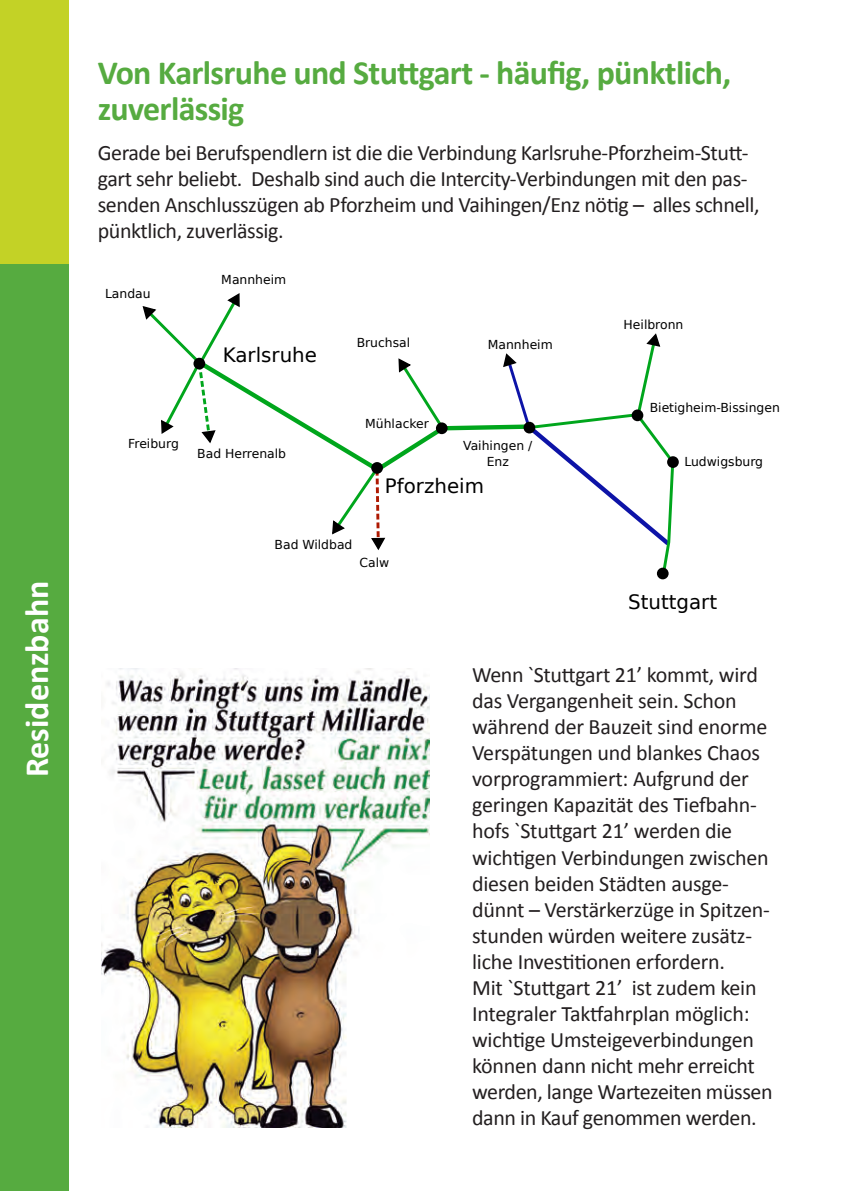
<style>
.page{position:relative;width:845px;height:1191px;background:#fff}
.page>*{position:absolute;margin:0;border:0;box-sizing:border-box;transform-origin:0 0}
.t1{font:700 34px/36px "Calibri";letter-spacing:-.02em;color:#56ab40}
.t2{font:700 34px "Calibri";color:#fff}
.t3{font:22px/26px "Calibri";letter-spacing:-.02em;color:#231f20}
.t4{font:19.8px "DejaVu Sans";color:#000}
.t5{font:12.4px/15.4px "DejaVu Sans";color:#000;text-align:center}
</style>
<div class="page">
<div style="left:0;top:247px;width:68px;height:944px;background:#56ab40"></div>
<div style="left:0;top:0;width:68px;height:264px;background:#c3d226"></div>
<img style="left:101px;top:668px;width:329px;height:459px">
<svg style="left:667px;top:456px;width:12px;height:12px"></svg>
<svg style="left:142px;top:293px;width:534px;height:285px"></svg>
<div style="left:371px;top:462px;width:12px;height:12px;background:#000;border-radius:50%"></div>
<h1 class="t1" style="left:98px;top:53px;width:635px">Von Karlsruhe und Stuttgart - häufig, pünktlich, zuverlässig</h1>
<p class="t3" style="left:98px;top:138px;width:663px">Gerade bei Berufspendlern ist die die Verbindung Karlsruhe-Pforzheim-Stutt&shy;gart sehr beliebt. Deshalb sind auch die Intercity-Verbindungen mit den pas&shy;senden Anschlusszügen ab Pforzheim und Vaihingen/Enz nötig – alles schnell, pünktlich, zuverlässig.</p>
<p class="t5" style="left:105px;top:285px;width:47px">Landau</p>
<p class="t5" style="left:221px;top:271px;width:66px">Mannheim</p>
<p class="t4" style="left:223px;top:339px;width:96px">Karlsruhe</p>
<p class="t5" style="left:357px;top:334px;width:55px">Bruchsal</p>
<p class="t5" style="left:488px;top:337px;width:66px">Mannheim</p>
<p class="t5" style="left:128px;top:435px;width:52px">Freiburg</p>
<p class="t5" style="left:197px;top:446px;width:90px">Bad Herrenalb</p>
<p class="t5" style="left:365px;top:416px;width:65px">Mühlacker</p>
<p class="t5" style="left:463px;top:438px;width:71px">Vaihingen /<br>Enz</p>
<p class="t4" style="left:385px;top:469px;width:101px">Pforzheim</p>
<p class="t5" style="left:275px;top:537px;width:79px">Bad Wildbad</p>
<p class="t5" style="left:359px;top:554px;width:31px">Calw</p>
<p class="t5" style="left:623px;top:316px;width:61px">Heilbronn</p>
<p class="t5" style="left:650px;top:400px;width:132px">Bietigheim-Bissingen</p>
<p class="t5" style="left:684px;top:454px;width:80px">Ludwigsburg</p>
<h1 class="t2" style="left:16px;top:777px;width:198px;rotate:-90deg">Residenzbahn</h1>
<p class="t4" style="left:628px;top:586px;width:91px">Stuttgart</p>
<p class="t3" style="left:472px;top:661px;width:302px">Wenn `Stuttgart 21’ kommt, wird das Vergangenheit sein. Schon während der Bauzeit sind enorme<br>Verspätungen und blankes Chaos vorprogrammiert: Aufgrund der geringen Kapazität des Tiefbahn&shy;hofs `Stuttgart 21’ werden die wichtigen Verbindungen zwischen diesen beiden Städten ausge&shy;dünnt – Verstärkerzüge in Spitzen&shy;stunden würden weitere zusätz&shy;liche Investitionen erfordern.<br>Mit `Stuttgart 21’ ist zudem kein<br>Integraler Taktfahrplan möglich: wichtige Umsteigeverbindungen können dann nicht mehr erreicht werden, lange Wartezeiten müssen dann in Kauf genommen werden.</p>
</div>
